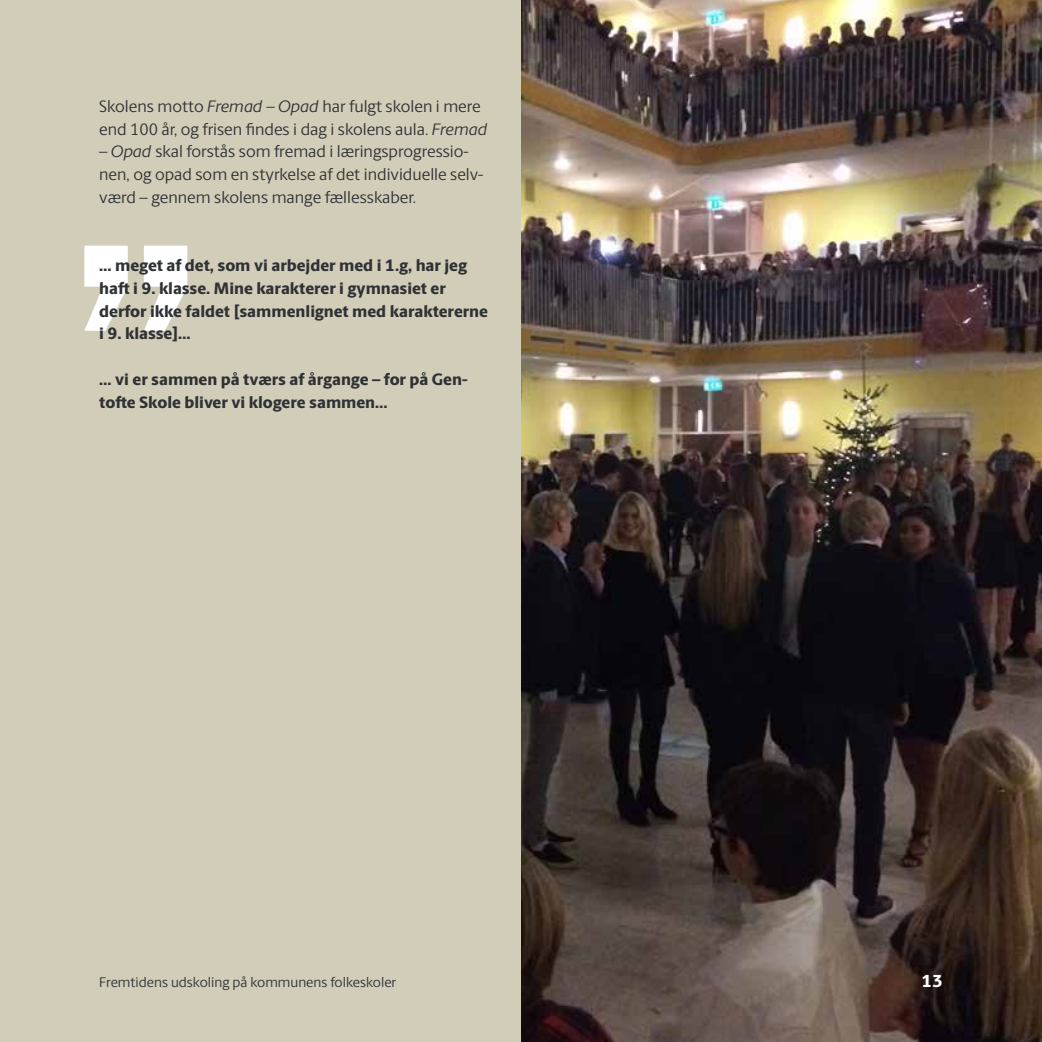
<style>
.page{position:relative;width:1042px;height:1042px;background:#d2cdb9}
.page>*{position:absolute;margin:0;border:0;box-sizing:border-box;transform-origin:0 0}
.t1{font:700 350px "Berlingske Sans";color:#fff}
.t2{font:800 17.5px "Berlingske Sans";color:#fff}
.t3{font:16.62px/22.8px "Berlingske Sans";color:#2f3234}
.t4{font:800 16.62px/22.8px "Berlingske Sans";color:#2f3234}
.t5{font:14px "Berlingske Sans";color:#2f3234}
.s1{font-style:italic}
</style>
<div class="page">
<img style="left:521px;top:0;width:521px;height:1042px">
<p class="t3" style="left:99px;top:94px;width:390px">Skolens motto <span class="s1">Fremad – Opad</span> har fulgt skolen i mere end 100 år, og frisen findes i dag i skolens aula. <span class="s1">Fremad</span></p>
<p class="t3" style="left:99px;top:139px;width:386px"><span class="s1">– Opad</span> skal forstås som fremad i læringsprogressio&shy;nen, og opad som en styrkelse af det individuelle selv&shy;værd – gennem skolens mange fællesskaber.</p>
<h1 class="t1" style="left:71px;top:107px;width:134px">”</h1>
<p class="t4" style="left:99px;top:254px;width:390px">… meget af det, som vi arbejder med i 1.g, har jeg haft i 9. klasse. Mine karakterer i gymnasiet er derfor ikke faldet [sammenlignet med karaktererne i 9. klasse]…</p>
<p class="t4" style="left:99px;top:367px;width:370px">… vi er sammen på tværs af årgange – for på Gen&shy;tofte Skole bliver vi klogere sammen…</p>
<p class="t5" style="left:99px;top:973px;width:298px">Fremtidens udskoling på kommunens folkeskoler</p>
<p class="t2" style="left:921px;top:968px;width:23px">13</p>
</div>
